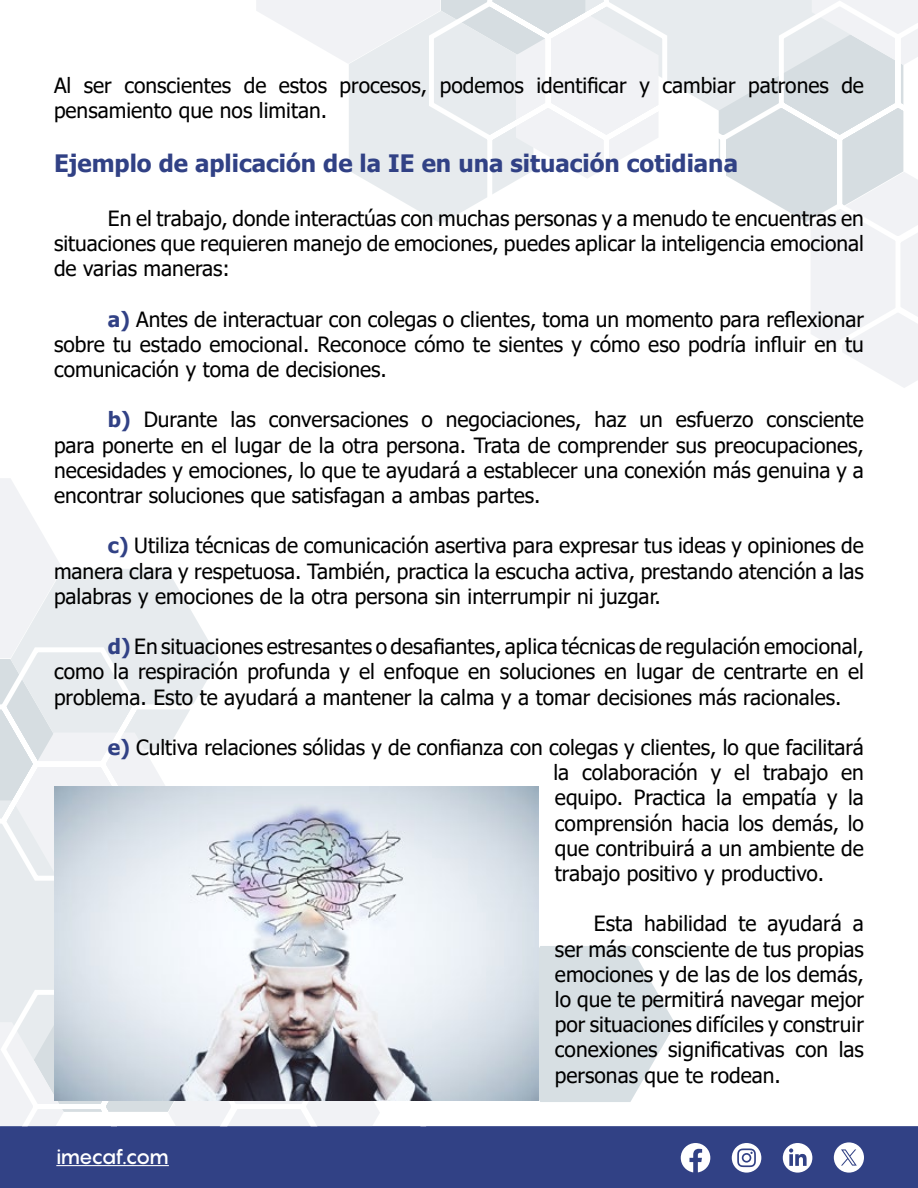
<style>
.page{position:relative;width:918px;height:1188px;background:#fff}
.page>*{position:absolute;margin:0;border:0;box-sizing:border-box;transform-origin:0 0}
.t1{font:700 24px "Tahoma";color:#314185}
.t2{font:21px/25.2px "Tahoma";color:#000;text-align:justify}
.t3{font:500 21px "Pangram";letter-spacing:-.075em;color:#fff}
.s1{font-weight:700;color:#314185}
</style>
<div class="page">
<svg style="left:256px;top:0;width:169px;height:214px"></svg>
<svg style="left:425px;top:0;width:493px;height:388px"></svg>
<div style="left:0;top:1126px;width:918px;height:62px;background:#314185;border:2px solid #314185"></div>
<svg style="left:917px;top:1126px;width:1px;height:62px"></svg>
<hr style="left:56px;top:1165px;width:113px;height:1px;background:#fff">
<svg style="left:681px;top:1143px;width:29px;height:29px"></svg>
<svg style="left:732px;top:1143px;width:29px;height:30px"></svg>
<svg style="left:783px;top:1143px;width:29px;height:30px"></svg>
<svg style="left:834px;top:1142px;width:30px;height:31px"></svg>
<svg style="left:539px;top:946px;width:136px;height:156px"></svg>
<svg style="left:0;top:478px;width:210px;height:165px"></svg>
<svg style="left:0;top:643px;width:380px;height:483px"></svg>
<img style="left:55px;top:786px;width:484px;height:315px">
<p class="t2" style="left:54px;top:74px;width:811px">Al ser conscientes de estos procesos, podemos identificar y cambiar patrones de pensamiento que nos limitan.</p>
<p class="t1" style="left:54px;top:146px;width:686px">Ejemplo de aplicación de la IE en una situación cotidiana</p>
<p class="t2" style="left:54px;top:207px;width:812px;text-indent:54px">En el trabajo, donde interactúas con muchas personas y a menudo te encuentras en situaciones que requieren manejo de emociones, puedes aplicar la inteligencia emocional de varias maneras:</p>
<p class="t2" style="left:54px;top:308px;width:811px;text-indent:54px"><span class="s1">a)</span> Antes de interactuar con colegas o clientes, toma un momento para reflexionar sobre tu estado emocional. Reconoce cómo te sientes y cómo eso podría influir en tu comunicación y toma de decisiones.</p>
<p class="t2" style="left:54px;top:408px;width:812px;text-indent:54px"><span class="s1">b)</span> Durante las conversaciones o negociaciones, haz un esfuerzo consciente para ponerte en el lugar de la otra persona. Trata de comprender sus preocupaciones, necesidades y emociones, lo que te ayudará a establecer una conexión más genuina y a encontrar soluciones que satisfagan a ambas partes.</p>
<p class="t2" style="left:54px;top:534px;width:812px;text-indent:54px"><span class="s1">c)</span> Utiliza técnicas de comunicación asertiva para expresar tus ideas y opiniones de manera clara y respetuosa. También, practica la escucha activa, prestando atención a las palabras y emociones de la otra persona sin interrumpir ni juzgar.</p>
<p class="t2" style="left:54px;top:635px;width:812px;text-indent:54px"><span class="s1">d)</span> En situaciones estresantes o desafiantes, aplica técnicas de regulación emocional, como la respiración profunda y el enfoque en soluciones en lugar de centrarte en el problema. Esto te ayudará a mantener la calma y a tomar decisiones más racionales.</p>
<p class="t2" style="left:553px;top:736px;width:312px;text-indent:-445px"><span class="s1">e)</span> Cultiva relaciones sólidas y de confianza con colegas y clientes, lo que facilitará la colaboración y el trabajo en equipo. Practica la empatía y la comprensión hacia los demás, lo que contribuirá a un ambiente de trabajo positivo y productivo.</p>
<p class="t2" style="left:555px;top:912px;width:311px;text-indent:39px">Esta habilidad te ayudará a ser más consciente de tus propias emociones y de las de los demás, lo que te permitirá navegar mejor por situaciones difíciles y construir conexiones significativas con las personas que te rodean.</p>
<p class="t3" style="left:56px;top:1142px;width:114px">imecaf.com</p>
</div>
